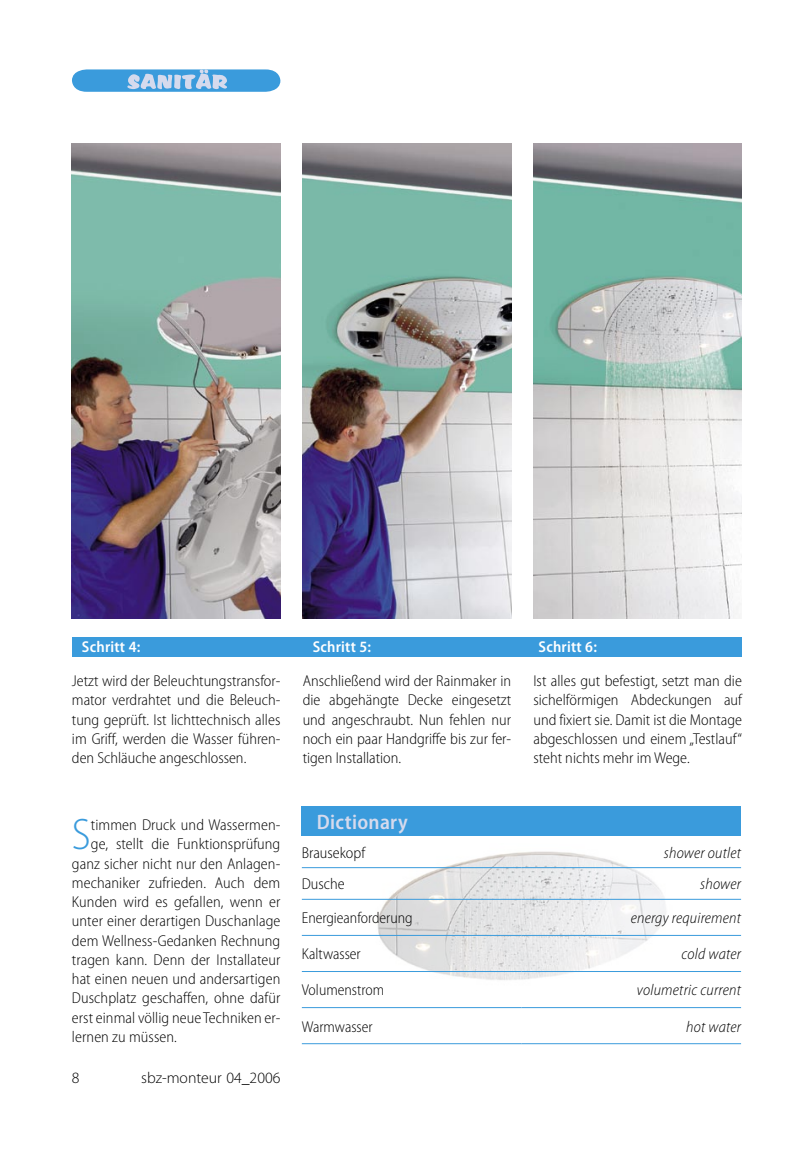
<style>
.page{position:relative;width:804px;height:1156px;background:#fff}
.page>*{position:absolute;margin:0;border:0;box-sizing:border-box;transform-origin:0 0}
._03_Grundtext_mit_Initial{font:300 semi-condensed 44.27px "Myriad Pro";color:#3a9bdc}
._04_Grundtext{font:600 semi-condensed 21px "Myriad Pro";letter-spacing:.015em;color:#d5daed}
._04_Grundtext-2{font:300 semi-condensed 15.75px/19.2px "Myriad Pro";color:#000;text-align:justify}
._03_Grundtext_mit_Initial-2{font:300 semi-condensed 15.75px "Myriad Pro";letter-spacing:.005em;color:#000}
._04_Grundtext-3{font:italic 300 semi-condensed 15.75px "Myriad Pro";letter-spacing:.015em;color:#000}
._04_Grundtext-4{font:600 semi-condensed 15.75px "Myriad Pro";letter-spacing:.015em;color:#fff}
.t1{font:300 15.75px "Myriad Pro";color:#000}
</style>
<div class="page">
<div style="left:72px;top:637px;width:670px;height:20px;background:#3a9bdc"></div>
<svg style="left:72px;top:69px;width:208px;height:23px;background:#65ade1"></svg>
<img style="left:72px;top:144px;width:208px;height:474px">
<img style="left:533px;top:144px;width:209px;height:474px">
<img style="left:303px;top:144px;width:208px;height:474px">
<img style="left:370px;top:851px;width:305px;height:129px">
<div style="left:302px;top:806px;width:439px;height:30px;background:#3a9bdc"></div>
<hr style="left:302px;top:935px;width:219px;height:1px;background:#3a9bdc">
<hr style="left:521px;top:935px;width:220px;height:1px;background:#3a9bdc">
<hr style="left:302px;top:971px;width:219px;height:1px;background:#3a9bdc">
<hr style="left:521px;top:971px;width:220px;height:1px;background:#3a9bdc">
<hr style="left:302px;top:1007px;width:219px;height:1px;background:#3a9bdc">
<hr style="left:521px;top:1007px;width:220px;height:1px;background:#3a9bdc">
<hr style="left:302px;top:1043px;width:219px;height:1px;background:#3a9bdc">
<hr style="left:521px;top:1043px;width:220px;height:1px;background:#3a9bdc">
<hr style="left:302px;top:867px;width:219px;height:1px;background:#3a9bdc">
<hr style="left:521px;top:867px;width:220px;height:1px;background:#3a9bdc">
<hr style="left:302px;top:899px;width:219px;height:1px;background:#3a9bdc">
<hr style="left:521px;top:899px;width:220px;height:1px;background:#3a9bdc">
<p class="_04_Grundtext-4" style="left:82px;top:638px;width:60px">Schritt 4:</p>
<p class="_04_Grundtext-2" style="left:72px;top:671px;width:210px">Jetzt wird der Beleuchtungstransfor&shy;mator verdrahtet und die Beleuch&shy;tung geprüft. Ist lichttechnisch alles im Griff, werden die Wasser führen&shy;den Schläuche angeschlossen.</p>
<p class="_03_Grundtext_mit_Initial" style="left:72px;top:811px;width:20px">S</p>
<p class="_03_Grundtext_mit_Initial-2" style="left:91px;top:816px;width:191px">timmen Druck und Wassermen-</p>
<p class="_03_Grundtext_mit_Initial-2" style="left:91px;top:835px;width:191px">ge, stellt die Funktionsprüfung</p>
<p class="_03_Grundtext_mit_Initial-2" style="left:72px;top:855px;width:210px">ganz sicher nicht nur den Anlagen-</p>
<p class="_03_Grundtext_mit_Initial-2" style="left:72px;top:874px;width:210px">mechaniker zufrieden. Auch dem</p>
<p class="_03_Grundtext_mit_Initial-2" style="left:72px;top:893px;width:210px">Kunden wird es gefallen, wenn er</p>
<p class="_03_Grundtext_mit_Initial-2" style="left:72px;top:912px;width:210px">unter einer derartigen Duschanlage</p>
<p class="_03_Grundtext_mit_Initial-2" style="left:72px;top:932px;width:210px">dem Wellness-Gedanken Rechnung</p>
<p class="_03_Grundtext_mit_Initial-2" style="left:72px;top:951px;width:210px">tragen kann. Denn der Installateur</p>
<p class="_03_Grundtext_mit_Initial-2" style="left:72px;top:970px;width:210px">hat einen neuen und andersartigen</p>
<p class="_03_Grundtext_mit_Initial-2" style="left:72px;top:989px;width:210px">Duschplatz geschaffen, ohne dafür</p>
<p class="_03_Grundtext_mit_Initial-2" style="left:72px;top:1009px;width:210px">erst einmal völlig neue Techniken er-</p>
<p class="_03_Grundtext_mit_Initial-2" style="left:72px;top:1028px;width:106px">lernen zu müssen.</p>
<p class="t1" style="left:72px;top:1069px;width:9px">8</p>
<p class="t1" style="left:141px;top:1069px;width:141px">sbz-monteur 04_2006</p>
<p class="_04_Grundtext-4" style="left:313px;top:638px;width:60px">Schritt 5:</p>
<p class="_04_Grundtext-2" style="left:303px;top:671px;width:210px">Anschließend wird der Rainmaker in die abgehängte Decke eingesetzt und angeschraubt. Nun fehlen nur noch ein paar Handgriffe bis zur fer&shy;tigen Installation.</p>
<p class="_04_Grundtext-4" style="left:538px;top:638px;width:60px">Schritt 6:</p>
<p class="_04_Grundtext-2" style="left:533px;top:671px;width:210px">Ist alles gut befestigt, setzt man die sichelförmigen Abdeckungen auf und fixiert sie. Damit ist die Montage abgeschlossen und einem „Testlauf“ steht nichts mehr im Wege.</p>
<p class="_04_Grundtext" style="left:317px;top:810px;width:92px">Dictionary</p>
<p class="_04_Grundtext-2" style="left:302px;top:843px;width:65px">Brausekopf</p>
<p class="_04_Grundtext-3" style="left:663px;top:844px;width:79px">shower outlet</p>
<p class="_04_Grundtext-2" style="left:302px;top:875px;width:44px">Dusche</p>
<p class="_04_Grundtext-3" style="left:700px;top:876px;width:42px">shower</p>
<p class="_04_Grundtext-2" style="left:302px;top:909px;width:112px">Energieanforderung</p>
<p class="_04_Grundtext-3" style="left:630px;top:910px;width:112px">energy requirement</p>
<p class="_04_Grundtext-2" style="left:302px;top:945px;width:60px">Kaltwasser</p>
<p class="_04_Grundtext-3" style="left:681px;top:946px;width:61px">cold water</p>
<p class="_04_Grundtext-2" style="left:302px;top:981px;width:84px">Volumenstrom</p>
<p class="_04_Grundtext-3" style="left:637px;top:982px;width:106px">volumetric current</p>
<p class="_04_Grundtext-2" style="left:302px;top:1017px;width:72px">Warmwasser</p>
<p class="_04_Grundtext-3" style="left:686px;top:1018px;width:56px">hot water</p>
</div>
